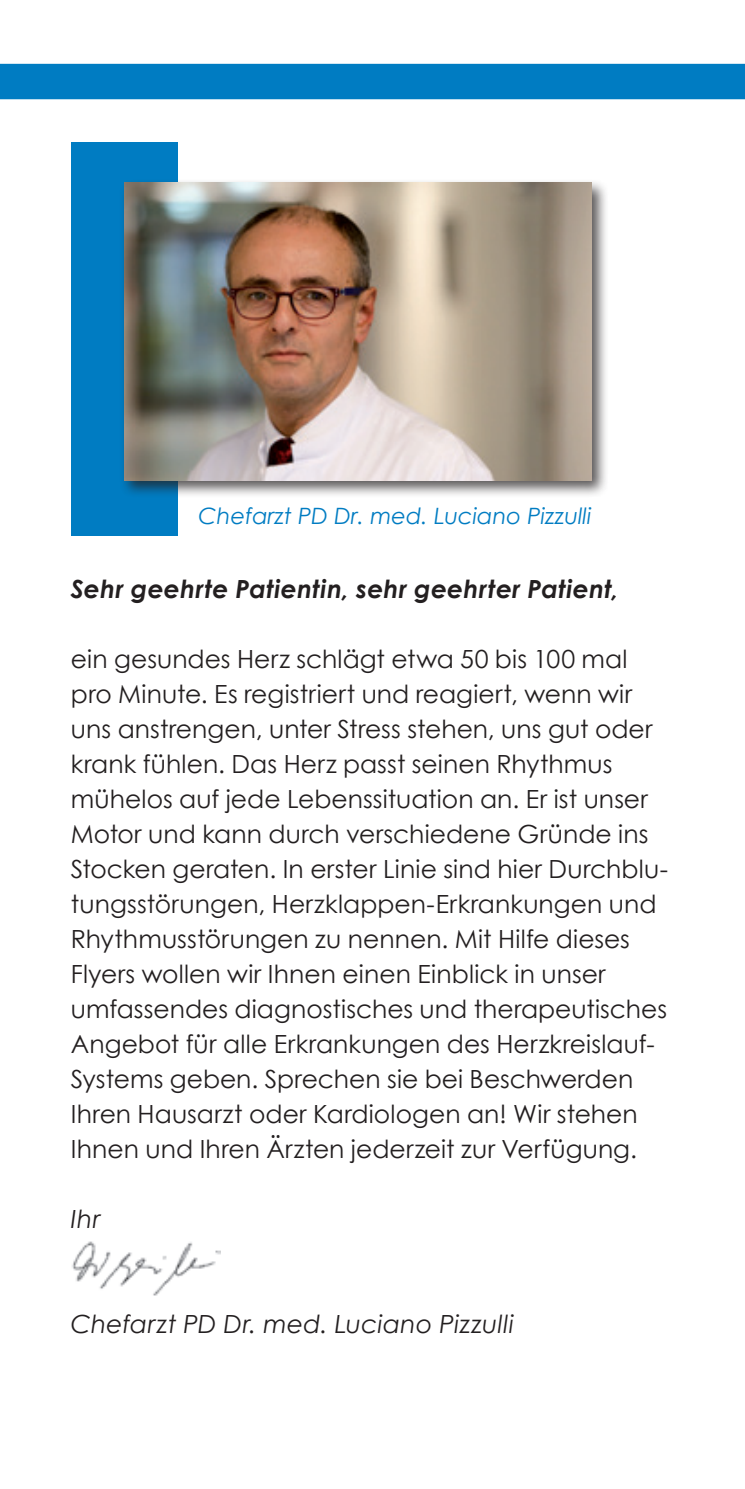
<style>
.page{position:relative;width:745px;height:1489px;background:#fff}
.page>*{position:absolute;margin:0;border:0;box-sizing:border-box;transform-origin:0 0}
.t1{font:25px/35px "Century Gothic";color:#231f20}
.t2{font:italic 700 25px "Century Gothic";letter-spacing:.015em;color:#231f20}
.t3{font:italic 25px "Century Gothic";letter-spacing:.01em;color:#231f20}
.t4{font:italic 22.5px "Century Gothic";color:#007cc2}
</style>
<div class="page">
<div style="left:0;top:64px;width:744px;height:35px;background:#007cc2"></div>
<div style="left:71px;top:142px;width:106px;height:393px;background:#007cc2"></div>
<div style="left:119px;top:178px;width:490px;height:319px;background:#231f20;opacity:.75"></div>
<img style="left:124px;top:182px;width:467px;height:298px">
<img style="left:72px;top:1241px;width:148px;height:55px">
<p class="t4" style="left:198px;top:502px;width:394px">Chefarzt PD Dr. med. Luciano Pizzulli</p>
<p class="t2" style="left:71px;top:572px;width:549px">Sehr geehrte Patientin, sehr geehrter Patient,</p>
<p class="t1" style="left:71px;top:641px;width:598px">ein gesundes Herz schlägt etwa 50 bis 100 mal pro Minute. Es registriert und reagiert, wenn wir uns anstrengen, unter Stress stehen, uns gut oder krank fühlen. Das Herz passt seinen Rhythmus mühelos auf jede Lebenssituation an. Er ist unser Motor und kann durch verschiedene Gründe ins Stocken geraten. In erster Linie sind hier Durchblu&shy;tungsstörungen, Herzklappen-Erkrankungen und Rhythmusstörungen zu nennen. Mit Hilfe dieses Flyers wollen wir Ihnen einen Einblick in unser umfassendes diagnostisches und therapeutisches Angebot für alle Erkrankungen des Herzkreislauf-Systems geben. Sprechen sie bei Beschwerden Ihren Hausarzt oder Kardiologen an! Wir stehen Ihnen und Ihren Ärzten jederzeit zur Verfügung.</p>
<p class="t3" style="left:71px;top:1203px;width:31px">Ihr</p>
<p class="t3" style="left:71px;top:1308px;width:444px">Chefarzt PD Dr. med. Luciano Pizzulli</p>
</div>
